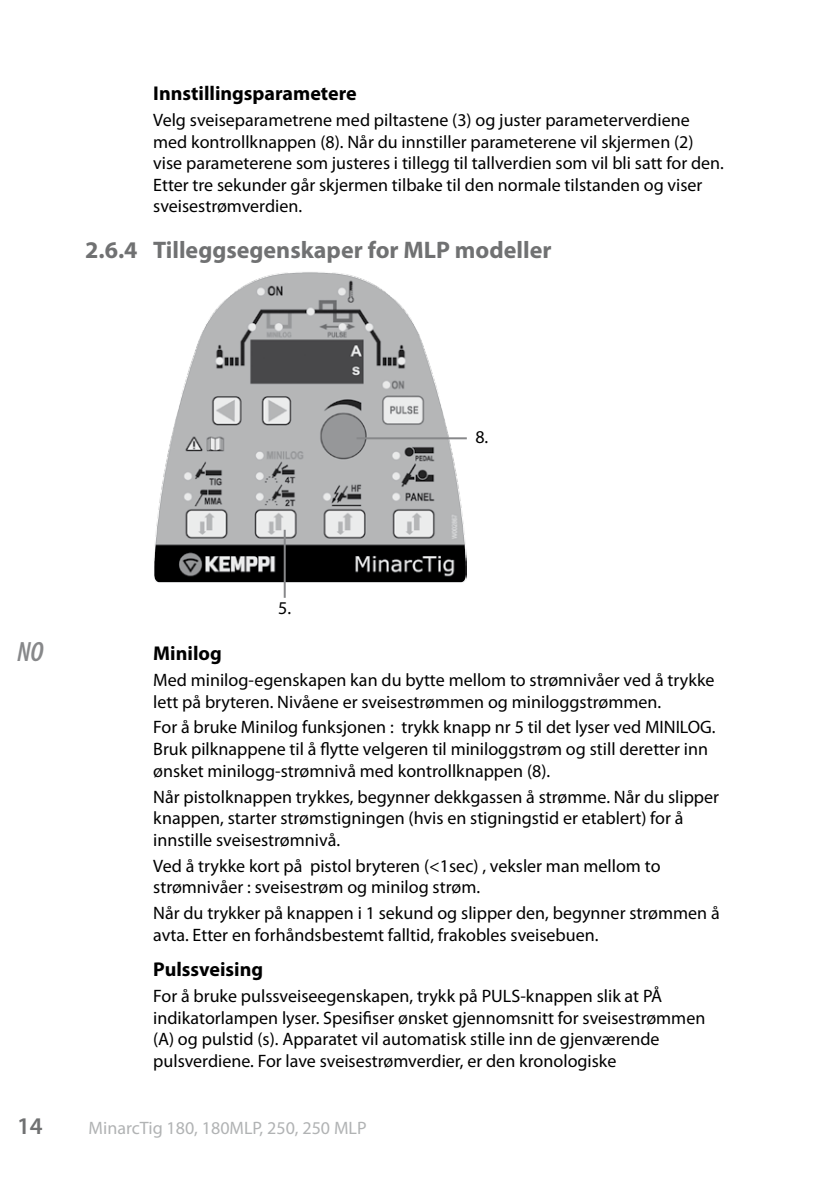
<style>
.page{position:relative;width:840px;height:1191px;background:#fff}
.page>*{position:absolute;margin:0;border:0;box-sizing:border-box;transform-origin:0 0}
.t1{font:italic 600 condensed 28px "Myriad Pro";color:#87888a}
.t2{font:700 24px "Myriad Pro";color:#707172}
.t3{font:600 24px "Myriad Pro";color:#707172}
.t4{font:700 20px "Myriad Pro";color:#000}
.t5{font:18px/21.6px "Myriad Pro";color:#000}
.t6{font:18px "Myriad Pro";color:#b1b3b4}
</style>
<div class="page">
<img style="left:154px;top:272px;width:312px;height:310px">
<hr style="left:283px;top:530px;width:2px;height:68px;background:#87888a">
<hr style="left:356px;top:437px;width:110px;height:2px;background:#87888a">
<p class="t4" style="left:153px;top:80px;width:205px">Innstillingsparametere</p>
<p class="t5" style="left:153px;top:109px;width:572px">Velg sveiseparametrene med piltastene (3) og juster parameterverdiene med kontrollknappen (8). Når du innstiller parameterene vil skjermen (2) vise parameterene som justeres i tillegg til tallverdien som vil bli satt for den.<br>Etter tre sekunder går skjermen tilbake til den normale tilstanden og viser sveisestrømverdien.</p>
<h2 class="t2" style="left:85px;top:234px;width:467px">2.6.4 Tilleggsegenskaper for MLP modeller</h2>
<h1 class="t1" style="left:17px;top:635px;width:28px">NO</h1>
<p class="t5" style="left:278px;top:597px;width:14px">5.</p>
<p class="t5" style="left:475px;top:425px;width:14px">8.</p>
<p class="t4" style="left:153px;top:640px;width:70px">Minilog</p>
<p class="t5" style="left:153px;top:669px;width:562px">Med minilog-egenskapen kan du bytte mellom to strømnivåer ved å trykke lett på bryteren. Nivåene er sveisestrømmen og miniloggstrømmen.</p>
<p class="t5" style="left:153px;top:716px;width:563px">For å bruke Minilog funksjonen : trykk knapp nr 5 til det lyser ved MINILOG.<br>Bruk pilknappene til å flytte velgeren til miniloggstrøm og still deretter inn ønsket minilogg-strømnivå med kontrollknappen (8).</p>
<p class="t5" style="left:153px;top:785px;width:567px">Når pistolknappen trykkes, begynner dekkgassen å strømme. Når du slipper knappen, starter strømstigningen (hvis en stigningstid er etablert) for å innstille sveisestrømnivå.</p>
<p class="t5" style="left:153px;top:854px;width:508px">Ved å trykke kort på pistol bryteren (&lt;1sec) , veksler man mellom to strømnivåer : sveisestrøm og minilog strøm.</p>
<p class="t5" style="left:153px;top:902px;width:567px">Når du trykker på knappen i 1 sekund og slipper den, begynner strømmen å avta. Etter en forhåndsbestemt falltid, frakobles sveisebuen.</p>
<p class="t4" style="left:153px;top:956px;width:111px">Pulssveising</p>
<p class="t5" style="left:153px;top:984px;width:553px">For å bruke pulssveiseegenskapen, trykk på PULS-knappen slik at PÅ indikatorlampen lyser. Spesifiser ønsket gjennomsnitt for sveisestrømmen (A) og pulstid (s). Apparatet vil automatisk stille inn de gjenværende pulsverdiene. For lave sveisestrømverdier, er den kronologiske</p>
<h2 class="t3" style="left:17px;top:1111px;width:27px">14</h2>
<p class="t6" style="left:88px;top:1117px;width:279px">MinarcTig 180, 180MLP, 250, 250 MLP</p>
</div>
